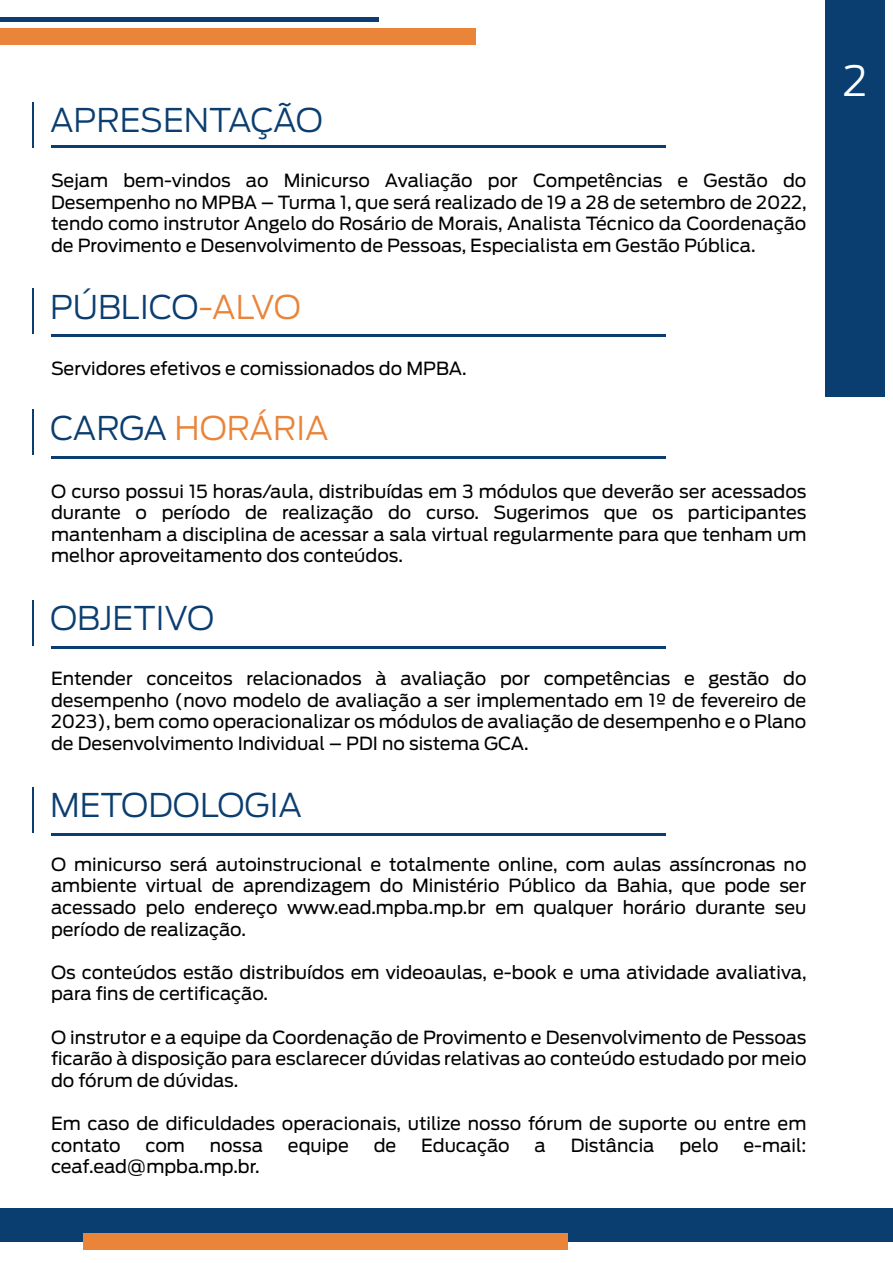
<style>
.page{position:relative;width:893px;height:1263px;background:#fff}
.page>*{position:absolute;margin:0;border:0;box-sizing:border-box;transform-origin:0 0}
.t1{font:300 41.4px "Antenna";color:#fff}
.t2{font:300 32.55px "Antenna";color:#0b3e70}
.t3{font:300 32.55px "Antenna";color:#ea8439}
.t4{font:18px/21.6px "Antenna";color:#000;text-align:justify}
.s1{color:#ea8439}
.s2{color:#0b3e70}
</style>
<div class="page">
<div style="left:825px;top:0;width:59px;height:397px;background:#0b3e70"></div>
<div style="left:0;top:1208px;width:893px;height:34px;background:#0b3e70"></div>
<div style="left:0;top:29px;width:476px;height:16px;background:#ea8439"></div>
<div style="left:83px;top:1233px;width:484px;height:17px;background:#ea8439"></div>
<div style="left:0;top:17px;width:378px;height:5px;background:#0b3e70"></div>
<hr style="left:51px;top:334px;width:615px;height:3px;background:#0b3e70">
<hr style="left:32px;top:288px;width:1px;height:46px;background:#0b3e70">
<hr style="left:51px;top:456px;width:615px;height:2px;background:#0b3e70">
<hr style="left:32px;top:410px;width:1px;height:45px;background:#0b3e70">
<hr style="left:51px;top:646px;width:615px;height:2px;background:#0b3e70">
<hr style="left:32px;top:600px;width:1px;height:45px;background:#0b3e70">
<hr style="left:51px;top:833px;width:615px;height:2px;background:#0b3e70">
<hr style="left:32px;top:787px;width:1px;height:45px;background:#0b3e70">
<hr style="left:32px;top:103px;width:1px;height:45px;background:#0b3e70">
<hr style="left:51px;top:145px;width:615px;height:3px;background:#0b3e70">
<h2 class="t2" style="left:50px;top:101px;width:274px">APRESENTAÇÃO</h2>
<p class="t4" style="left:51px;top:170px;width:757px">Sejam bem-vindos ao Minicurso Avaliação por Competências e Gestão do Desempenho no MPBA – Turma 1, que será realizado de 19 a 28 de setembro de 2022, tendo como instrutor Angelo do Rosário de Morais, Analista Técnico da Coordenação de Provimento e Desenvolvimento de Pessoas, Especialista em Gestão Pública.</p>
<h2 class="t2" style="left:50px;top:287px;width:252px">PÚBLICO<span class="s1">-ALVO</span></h2>
<p class="t4" style="left:51px;top:358px;width:417px">Servidores efetivos e comissionados do MPBA.</p>
<h2 class="t3" style="left:50px;top:409px;width:280px"><span class="s2">CARGA</span> HORÁRIA</h2>
<p class="t4" style="left:51px;top:480px;width:757px">O curso possui 15 horas/aula, distribuídas em 3 módulos que deverão ser acessados durante o período de realização do curso. Sugerimos que os participantes mantenham a disciplina de acessar a sala virtual regularmente para que tenham um melhor aproveitamento dos conteúdos.</p>
<h2 class="t2" style="left:50px;top:599px;width:165px">OBJETIVO</h2>
<p class="t4" style="left:51px;top:668px;width:757px">Entender conceitos relacionados à avaliação por competências e gestão do desempenho (novo modelo de avaliação a ser implementado em 1º de fevereiro de 2023), bem como operacionalizar os módulos de avaliação de desempenho e o Plano de Desenvolvimento Individual – PDI no sistema GCA.</p>
<h2 class="t2" style="left:50px;top:786px;width:253px">METODOLOGIA</h2>
<p class="t4" style="left:51px;top:853px;width:757px">O minicurso será autoinstrucional e totalmente online, com aulas assíncronas no ambiente virtual de aprendizagem do Ministério Público da Bahia, que pode ser acessado pelo endereço www.ead.mpba.mp.br em qualquer horário durante seu período de realização.</p>
<p class="t4" style="left:51px;top:961px;width:757px">Os conteúdos estão distribuídos em videoaulas, e-book e uma atividade avaliativa, para fins de certificação.</p>
<p class="t4" style="left:51px;top:1026px;width:757px">O instrutor e a equipe da Coordenação de Provimento e Desenvolvimento de Pessoas ficarão à disposição para esclarecer dúvidas relativas ao conteúdo estudado por meio do fórum de dúvidas.</p>
<p class="t4" style="left:51px;top:1113px;width:757px">Em caso de dificuldades operacionais, utilize nosso fórum de suporte ou entre em contato</p>
<p class="t4" style="left:146px;top:1134px;width:41px">com</p>
<p class="t4" style="left:210px;top:1134px;width:55px">nossa</p>
<p class="t4" style="left:288px;top:1134px;width:62px">equipe</p>
<p class="t4" style="left:374px;top:1134px;width:24px">de</p>
<p class="t4" style="left:421px;top:1134px;width:90px">Educação</p>
<p class="t4" style="left:535px;top:1134px;width:13px">a</p>
<p class="t4" style="left:571px;top:1134px;width:85px">Distância</p>
<p class="t4" style="left:679px;top:1134px;width:41px">pelo</p>
<p class="t4" style="left:743px;top:1134px;width:65px">e-mail:</p>
<p class="t4" style="left:51px;top:1156px;width:210px">ceaf.ead@mpba.mp.br.</p>
<h1 class="t1" style="left:843px;top:57px;width:26px">2</h1>
</div>
